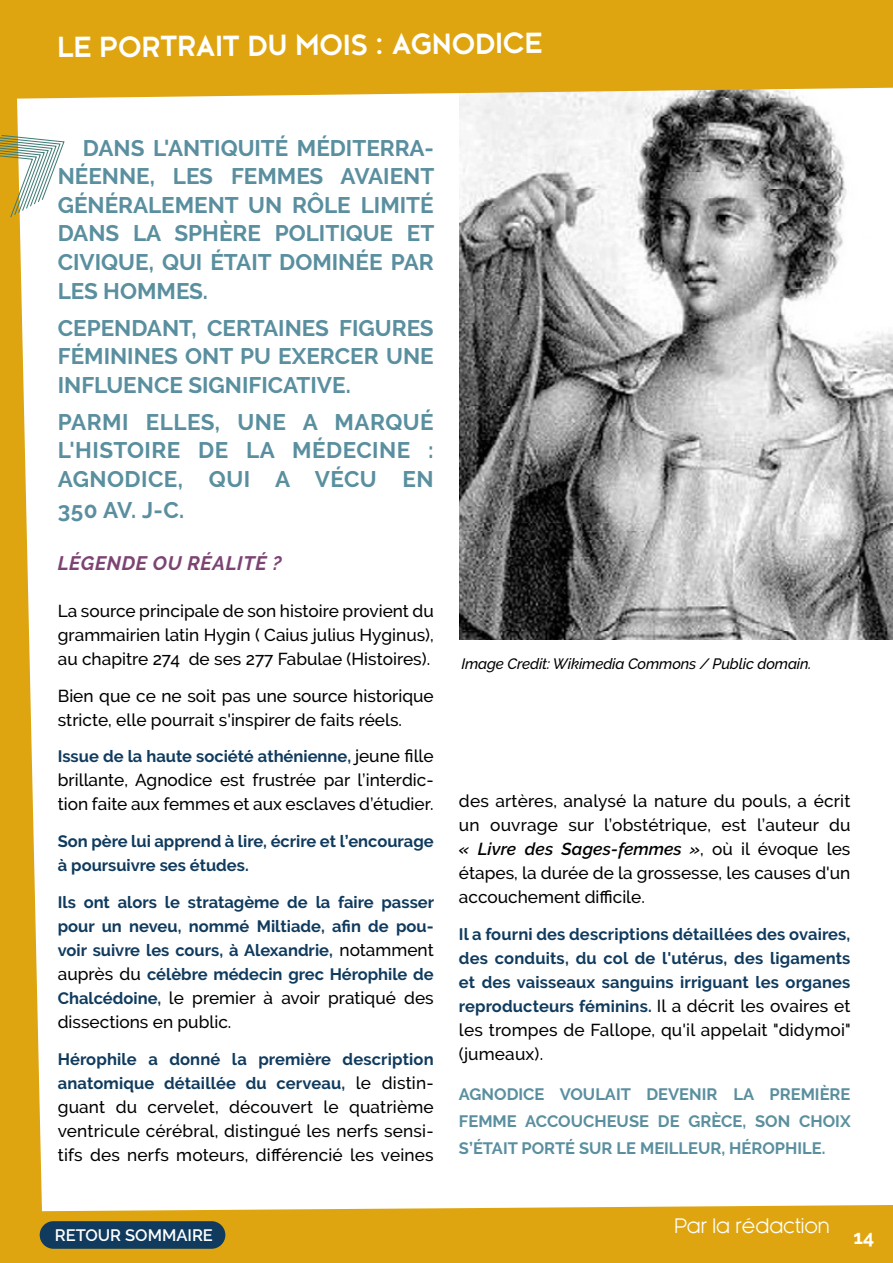
<style>
.page{position:relative;width:893px;height:1263px;background:#fff}
.page>*{position:absolute;margin:0;border:0;box-sizing:border-box;transform-origin:0 0}
.t1{font:700 27px "Kessel 105";color:#fff}
.t2{font:700 22.5px/28.5px "Raleway";color:#5a8f9f;text-align:justify}
.t3{font:italic 700 19.5px "Raleway";letter-spacing:.03em;color:#7d4473}
.t4{font:19.5px "Kessel 105";color:#fff}
.t5{font:700 19.5px "Raleway";color:#fff}
.t6{font:500 17.25px/24px "Raleway";color:#000}
.t7{font:700 16.5px/24px "Raleway";color:#103b5e}
.t8{font:700 16.5px/27px "Raleway";color:#5a8f9f;text-align:justify}
.t9{font:600 16.5px "Raleway";color:#fff}
.t10{font:italic 500 15px "Raleway";letter-spacing:-.01em;color:#000}
.s1{font-weight:500;font-size:17.25px;color:#000}
.s2{font-weight:700;font-size:16.5px;color:#103b5e}
.s3{font-weight:600;font-style:italic}
</style>
<div class="page">
<div style="left:43px;top:1205px;width:850px;height:58px;background:#dfa510"></div>
<img style="left:459px;top:99px;width:434px;height:541px">
<div style="left:0;top:0;width:893px;height:99px;background:#dfa510"></div>
<svg style="left:0;top:81px;width:43px;height:1182px;fill:#dfa510"></svg>
<svg style="left:0;top:135px;width:65px;height:83px"></svg>
<div style="left:40px;top:1221px;width:185px;height:28px;background:#103b5e;border-radius:14px"></div>
<h1 class="t1" style="left:57px;top:33px;width:486px;rotate:-1deg">LE PORTRAIT DU MOIS : AGNODICE</h1>
<h2 class="t2" style="left:58px;top:134px;width:378px;text-indent:25px">DANS L'ANTIQUITÉ MÉDITERRA-NÉENNE, LES FEMMES AVAIENT GÉNÉRALEMENT UN RÔLE LIMITÉ DANS LA SPHÈRE POLITIQUE ET CIVIQUE, QUI ÉTAIT DOMINÉE PAR LES HOMMES.</h2>
<h2 class="t2" style="left:58px;top:313px;width:377px">CEPENDANT, CERTAINES FIGURES FÉMININES ONT PU EXERCER UNE INFLUENCE SIGNIFICATIVE.</h2>
<h2 class="t2" style="left:58px;top:407px;width:377px">PARMI ELLES, UNE A MARQUÉ L'HISTOIRE DE LA MÉDECINE :<br>AGNODICE, QUI A VÉCU EN</h2>
<h2 class="t2" style="left:58px;top:496px;width:128px">350 AV. J-C.</h2>
<p class="t3" style="left:58px;top:552px;width:225px">LÉGENDE OU RÉALITÉ ?</p>
<p class="t6" style="left:58px;top:599px;width:377px;text-align:justify">La source principale de son histoire provient du grammairien latin Hygin ( Caius julius Hyginus), au chapitre 274 de ses 277 Fabulae (Histoires).</p>
<p class="t6" style="left:58px;top:683px;width:377px">Bien que ce ne soit pas une source historique stricte, elle pourrait s'inspirer de faits réels.</p>
<p class="t7" style="left:58px;top:744px;width:377px">Issue de la haute société athénienne, <span class="s1">jeune fille</span></p>
<p class="t6" style="left:58px;top:768px;width:377px">brillante, Agnodice est frustrée par l’interdic&shy;tion faite aux femmes et aux esclaves d’étudier.</p>
<p class="t7" style="left:58px;top:829px;width:377px">Son père lui apprend à lire, écrire et l’encourage à poursuivre ses études.</p>
<p class="t7" style="left:58px;top:890px;width:378px;text-align:justify">Ils ont alors le stratagème de la faire passer pour un neveu, nommé Miltiade, afin de pou&shy;voir suivre les cours, à Alexandrie, <span class="s1">notamment auprès du</span> célèbre médecin grec Hérophile de</p>
<p class="t6" style="left:58px;top:986px;width:377px"><span class="s2">Chalcédoine,</span> le premier à avoir pratiqué des dissections en public.</p>
<p class="t7" style="left:58px;top:1047px;width:377px">Hérophile a donné la première description anatomique détaillée du cerveau, <span class="s1">le distin-</span></p>
<p class="t6" style="left:58px;top:1094px;width:377px;text-align:justify">guant du cervelet, découvert le quatrième ventricule cérébral, distingué les nerfs sensi&shy;tifs des nerfs moteurs, différencié les veines</p>
<p class="t9" style="left:55px;top:1226px;width:159px">RETOUR SOMMAIRE</p>
<p class="t10" style="left:461px;top:655px;width:352px">Image Credit: Wikimedia Commons / Public domain.</p>
<p class="t6" style="left:459px;top:789px;width:393px;text-align:justify">des artères, analysé la nature du pouls, a écrit un ouvrage sur l’obstétrique, est l’auteur du <span class="s3">« Livre des Sages-femmes »</span>, où il évoque les étapes, la durée de la grossesse, les causes d'un accouchement difficile.</p>
<p class="t7" style="left:459px;top:922px;width:393px;text-align:justify">Il a fourni des descriptions détaillées des ovaires, des conduits, du col de l'utérus, des ligaments et des vaisseaux sanguins irriguant les organes reproducteurs féminins. <span class="s1">Il a décrit les ovaires et</span></p>
<p class="t6" style="left:459px;top:1018px;width:393px">les trompes de Fallope, qu'il appelait "didymoi" (jumeaux).</p>
<p class="t8" style="left:459px;top:1080px;width:393px">AGNODICE VOULAIT DEVENIR LA PREMIÈRE FEMME ACCOUCHEUSE DE GRÈCE, SON CHOIX S’ÉTAIT PORTÉ SUR LE MEILLEUR, HÉROPHILE.</p>
<p class="t4" style="left:674px;top:1214px;width:157px">Par la rédaction</p>
<p class="t5" style="left:853px;top:1226px;width:22px">14</p>
</div>
